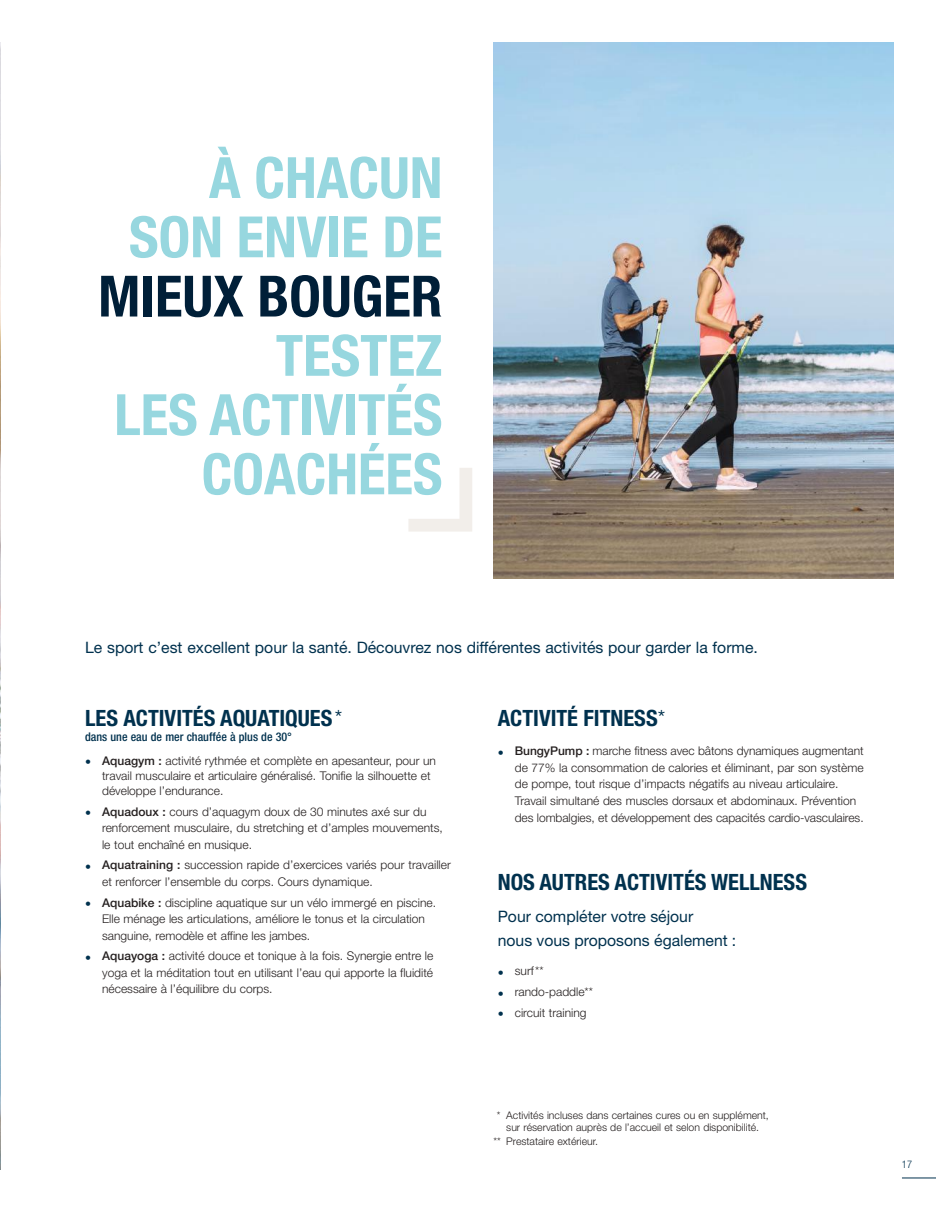
<style>
.page{position:relative;width:936px;height:1212px;background:#fff}
.page>*{position:absolute;margin:0;border:0;box-sizing:border-box;transform-origin:0 0}
.t1{font:700 condensed 57px/59.2px "Helvetica Neue";color:#97d7df;text-align:right}
.t2{font:700 condensed 57px "Helvetica Neue";color:#001f38}
.t3{font:700 condensed 22.5px "Helvetica Neue";color:#00314e}
.t4{font:15.75px/24px "Helvetica Neue";color:#00314e}
.t5{font:300 12px/16.5px "Helvetica Neue";color:#241f1f}
.t6{font:500 condensed 12px "Helvetica Neue";color:#00314e}
.t7{font:300 10.5px/12px "Helvetica Neue";color:#241f1f;text-align:center}
.t8{font:300 condensed 10.5px "Helvetica Neue";color:#00314e}
.s1{font-style:inherit}
.s2{font-weight:300}
.s3{color:#00314e}
.s4{font-weight:500}
</style>
<div class="page">
<hr style="left:901px;top:1177px;width:34px;height:1px;background:#00314e">
<svg style="left:408px;top:468px;width:64px;height:63px"></svg>
<img style="left:493px;top:43px;width:400px;height:535px">
<img style="left:0;top:43px;width:1px;height:1126px">
<h1 class="t1" style="left:129px;top:153px;width:315px">À CHACUN<br>SON ENVIE DE</h1>
<h1 class="t2" style="left:98px;top:276px;width:346px">MIEUX BOUGER</h1>
<h1 class="t1" style="left:114px;top:331px;width:329px">TESTEZ<br>LES ACTIVITÉS<br>COACHÉES</h1>
<h3 class="t4" style="left:85px;top:637px;width:674px">Le sport c’est excellent pour la santé. Découvrez nos différentes activités pour garder la forme.</h3>
<h2 class="t3" style="left:85px;top:710px;width:258px">LES <span class="s1">ACTIVITÉS</span> AQUATIQUES<span class="s2">*</span></h2>
<p class="t6" style="left:85px;top:733px;width:208px">dans une eau de mer chauffée à plus de 30°</p>
<p class="t5" style="left:102px;top:754px;width:335px;line-height:15px;text-indent:-17px"><span class="s3">•</span> <span class="s4">Aquagym :</span> activité rythmée et complète en apesanteur, pour un travail musculaire et articulaire généralisé. Tonifie la silhouette et développe l’endurance.</p>
<p class="t5" style="left:102px;top:804px;width:342px;text-indent:-17px"><span class="s3">•</span> <span class="s4">Aquadoux :</span> cours d’aquagym doux de 30 minutes axé sur du renforcement musculaire, du stretching et d’amples mouvements, le tout enchaîné en musique.</p>
<p class="t5" style="left:102px;top:858px;width:350px;text-indent:-17px"><span class="s3">•</span> <span class="s4">Aquatraining :</span> succession rapide d’exercices variés pour travailler et renforcer l’ensemble du corps. Cours dynamique.</p>
<p class="t5" style="left:102px;top:895px;width:335px;text-indent:-17px"><span class="s3">•</span> <span class="s4">Aquabike :</span> discipline aquatique sur un vélo immergé en piscine.<br>Elle ménage les articulations, améliore le tonus et la circulation sanguine, remodèle et affine les jambes.</p>
<p class="t5" style="left:102px;top:949px;width:333px;text-align:justify;text-indent:-17px"><span class="s3">•</span> <span class="s4">Aquayoga :</span> activité douce et tonique à la fois. Synergie entre le yoga et la méditation tout en utilisant l’eau qui apporte la fluidité nécessaire à l’équilibre du corps.</p>
<h2 class="t3" style="left:497px;top:710px;width:169px">ACTIVITÉ FITNESS<span class="s2">*</span></h2>
<p class="t5" style="left:514px;top:744px;width:350px;text-indent:-17px"><span class="s3">•</span> <span class="s4">BungyPump :</span> marche fitness avec bâtons dynamiques augmentant de 77% la consommation de calories et éliminant, par son système de pompe, tout risque d’impacts négatifs au niveau articulaire.<br>Travail simultané des muscles dorsaux et abdominaux. Prévention des lombalgies, et développement des capacités cardio-vasculaires.</p>
<h2 class="t3" style="left:497px;top:873px;width:311px">NOS AUTRES ACTIVITÉS WELLNESS</h2>
<h3 class="t4" style="left:497px;top:906px;width:240px">Pour compléter votre séjour<br>nous vous proposons également :</h3>
<p class="t5" style="left:497px;top:964px;width:47px"><span class="s3">•</span> surf**</p>
<p class="t5" style="left:497px;top:985px;width:97px"><span class="s3">•</span> rando-paddle**</p>
<p class="t5" style="left:497px;top:1005px;width:90px"><span class="s3">•</span> circuit training</p>
<p class="t7" style="left:496px;top:1110px;width:273px">* Activités incluses dans certaines cures ou en supplément, sur réservation auprès de l’accueil et selon disponibilité.</p>
<p class="t7" style="left:493px;top:1137px;width:106px">** Prestataire extérieur.</p>
<p class="t8" style="left:901px;top:1161px;width:12px">17</p>
</div>
